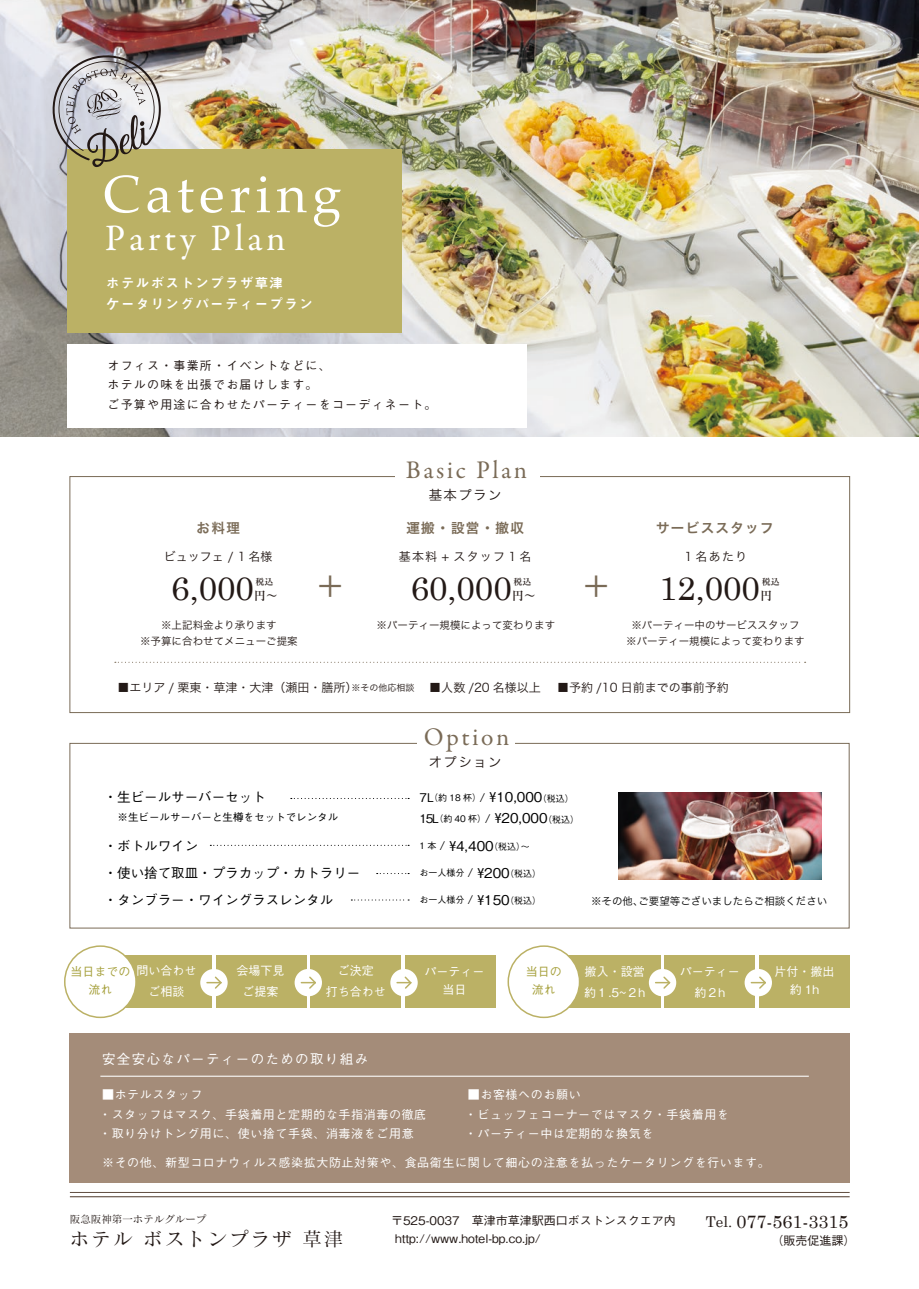
<style>
.page{position:relative;width:919px;height:1289px;background:#fff}
.page>*{position:absolute;margin:0;border:0;box-sizing:border-box;transform-origin:0 0}
.t1{font:52.5px "Palatino";letter-spacing:.1em;color:#fff}
.t2{font:37.5px "Garamond Premr Pro";letter-spacing:.1em;color:#fff}
.t3{font:33px "Century Schoolbook";color:#231916}
.t4{font:31.5px "Hira Kaku Pro W3";color:#7a6b57}
.t5{font:25.5px "Garamond Premr Pro";letter-spacing:.1em;color:#7a6b57}
.t6{font:19.35px "Matisse Pro M";letter-spacing:.1em;color:#231916}
.t7{font:17.85px "Century Schoolbook";color:#231916}
.t8{font:500 13.5px/27px "Gothic BBB Pro";color:#000001}
.t9{font:13.5px/21px "Midashi Go Pro MB31";letter-spacing:.1em;color:#fff}
.t10{font:13.5px "Hira Kaku Pro W6";letter-spacing:.1em;color:#7a6b57}
.t11{font:500 13.5px "Gothic BBB Pro";letter-spacing:.1em;color:#fff}
.t12{font:13.5px "Hira Kaku Pro W3";letter-spacing:.1em;color:#231916}
.t13{font:500 12px/19.5px "Gothic BBB Pro";letter-spacing:.05em;color:#fff}
.t14{font:12px "Hira Kaku Pro W3";color:#231916}
.t15{font:500 12px/19.5px "Gothic BBB Pro";letter-spacing:.1em;color:#231916}
.t16{font:500 12px/21px "Gothic BBB Pro";color:#fff;text-align:center}
.t17{font:500 12px/18px "Gothic BBB Pro";color:#a6a03c;text-align:center}
.t18{font:12px "Hira Kaku Pro W3";letter-spacing:.1em;color:#231916}
.t19{font:12px "Matisse Pro DB";color:#231916}
.t20{font:500 11.85px/18px "Gothic BBB Pro";color:#231916}
.t21{font:10.5px/16.5px "Hira Kaku Pro W3";color:#231916;text-align:center}
.t22{font:10.5px "Hira Kaku Pro W3";color:#000001}
.t23{font:500 10.5px "Gothic BBB Pro";color:#000001}
.t24{font:10.35px "Matisse Pro M";color:#231916}
.t25{font:500 9px "Gothic BBB Pro";color:#000001}
.t26{font:9px "Matisse Pro DB";color:#231916}
.s1{font-size:9px}
.s2{font-size:12px}
.s3{font-size:13.5px}
.s4{font-size:14.85px}
</style>
<div class="page">
<img style="left:0;top:0;width:918px;height:436px">
<div style="left:68px;top:149px;width:334px;height:183px;background:#bbb165"></div>
<div style="left:68px;top:344px;width:459px;height:84px;background:#fff"></div>
<div style="left:70px;top:476px;width:779px;height:236px;border:1px solid #7a6b57"></div>
<div style="left:395px;top:463px;width:145px;height:33px;background:#fff"></div>
<div style="left:69px;top:1033px;width:780px;height:149px;background:#a48c79"></div>
<hr style="left:70px;top:1192px;width:779px;height:1px;background:#604d40">
<hr style="left:70px;top:1196px;width:779px;height:1px;background:#604d40">
<svg style="left:45px;top:48px;width:116px;height:119px"></svg>
<div style="left:70px;top:743px;width:779px;height:185px;border:1px solid #7a6b57"></div>
<div style="left:417px;top:730px;width:98px;height:32px;background:#fff"></div>
<svg style="left:291px;top:798px;width:118px;height:1px"></svg>
<svg style="left:115px;top:661px;width:690px;height:2px"></svg>
<svg style="left:376px;top:873px;width:33px;height:1px"></svg>
<svg style="left:351px;top:899px;width:58px;height:1px"></svg>
<svg style="left:210px;top:844px;width:199px;height:1px"></svg>
<img style="left:618px;top:792px;width:203px;height:87px">
<div style="left:405px;top:955px;width:90px;height:52px;background:#bbb165"></div>
<div style="left:310px;top:955px;width:91px;height:52px;background:#bbb165"></div>
<div style="left:216px;top:955px;width:90px;height:52px;background:#bbb165"></div>
<div style="left:122px;top:955px;width:90px;height:52px;background:#bbb165"></div>
<hr style="left:100px;top:1075px;width:708px;height:1px;background:#fff">
<div style="left:65px;top:946px;width:71px;height:71px;background:#fff;border-radius:50%"></div>
<div style="left:64px;top:945px;width:73px;height:73px;border:2px solid #bbb165;border-radius:50%"></div>
<div style="left:200px;top:968px;width:28px;height:28px;background:#fff;border-radius:50%"></div>
<svg style="left:207px;top:976px;width:15px;height:13px"></svg>
<div style="left:294px;top:968px;width:28px;height:28px;background:#fff;border-radius:50%"></div>
<svg style="left:301px;top:976px;width:15px;height:13px"></svg>
<div style="left:390px;top:968px;width:27px;height:28px;background:#fff;border-radius:50%"></div>
<div style="left:563px;top:955px;width:97px;height:52px;background:#bbb165"></div>
<svg style="left:397px;top:976px;width:15px;height:13px"></svg>
<div style="left:508px;top:946px;width:71px;height:71px;background:#fff;border-radius:50%"></div>
<div style="left:507px;top:945px;width:73px;height:73px;border:2px solid #bbb165;border-radius:50%"></div>
<div style="left:759px;top:955px;width:90px;height:52px;background:#bbb165"></div>
<div style="left:664px;top:955px;width:91px;height:52px;background:#bbb165"></div>
<div style="left:648px;top:968px;width:28px;height:28px;background:#fff;border-radius:50%"></div>
<svg style="left:655px;top:976px;width:16px;height:13px"></svg>
<div style="left:744px;top:968px;width:28px;height:28px;background:#fff;border-radius:50%"></div>
<svg style="left:751px;top:976px;width:15px;height:13px"></svg>
<h1 class="t1" style="left:103px;top:151px;width:240px">Catering</h1>
<h2 class="t2" style="left:105px;top:216px;width:182px">Party Plan</h2>
<p class="t9" style="left:106px;top:271px;width:208px">ホテルボストンプラザ草津<br>ケータリングパーティープラン</p>
<p class="t15" style="left:107px;top:354px;width:330px">オフィス・事業所・イベントなどに、<br>ホテルの味を出張でお届けします。<br>ご予算や用途に合わせたパーティーをコーディネート。</p>
<h3 class="t5" style="left:406px;top:454px;width:123px">Basic Plan</h3>
<p class="t12" style="left:428px;top:483px;width:74px">基本プラン</p>
<p class="t10" style="left:656px;top:516px;width:119px">サービススタッフ</p>
<p class="t14" style="left:682px;top:546px;width:66px">１名あたり</p>
<h3 class="t3" style="left:659px;top:560px;width:102px">12,000</h3>
<p class="t10" style="left:406px;top:516px;width:119px">運搬・設営・撤収</p>
<p class="t10" style="left:197px;top:516px;width:45px">お料理</p>
<p class="t14" style="left:164px;top:546px;width:110px">ビュッフェ / 1 名様</p>
<p class="t18" style="left:399px;top:546px;width:134px">基本料 + スタッフ１名</p>
<h3 class="t4" style="left:314px;top:557px;width:33px">＋</h3>
<h3 class="t4" style="left:580px;top:557px;width:33px">＋</h3>
<h3 class="t3" style="left:171px;top:560px;width:84px">6,000</h3>
<h3 class="t3" style="left:410px;top:560px;width:102px">60,000</h3>
<p class="t26" style="left:255px;top:575px;width:19px">税込</p>
<p class="t26" style="left:513px;top:575px;width:19px">税込</p>
<p class="t26" style="left:761px;top:575px;width:19px">税込</p>
<p class="t19" style="left:254px;top:587px;width:25px">円～</p>
<p class="t21" style="left:140px;top:616px;width:159px">※上記料金より承ります<br>※予算に合わせてメニューご提案</p>
<p class="t19" style="left:511px;top:587px;width:25px">円～</p>
<p class="t21" style="left:376px;top:616px;width:180px">※パーティー規模によって変わります</p>
<p class="t19" style="left:760px;top:587px;width:13px">円</p>
<p class="t21" style="left:626px;top:616px;width:180px">※パーティー中のサービススタッフ※パーティー規模によって変わります</p>
<p class="t14" style="left:118px;top:676px;width:424px">■エリア / 栗東・草津・大津（瀬田・膳所）<span class="s1">※その他応相談</span> ■人数 /20 名様以上</p>
<p class="t14" style="left:557px;top:676px;width:173px">■予約 /10 日前までの事前予約</p>
<p class="t8" style="left:104px;top:782px;width:163px">・生ビールサーバーセット</p>
<p class="t23" style="left:107px;top:808px;width:232px">　※生ビールサーバーと生樽をセットでレンタル</p>
<p class="t8" style="left:104px;top:830px;width:258px">・ボトルワイン<br>・使い捨て取皿・プラカップ・カトラリー・タンブラー・ワイングラスレンタル</p>
<h3 class="t5" style="left:423px;top:721px;width:87px">Option</h3>
<p class="t12" style="left:428px;top:750px;width:74px">オプション</p>
<p class="t25" style="left:419px;top:790px;width:156px"><span class="s2">7L</span>（約 18 杯）<span class="s2">/</span> <span class="s3">¥10,000</span>（税込）</p>
<p class="t25" style="left:419px;top:811px;width:161px"><span class="s2">15L</span>（約 40 杯）<span class="s2">/</span> <span class="s3">¥20,000</span>（税込）</p>
<p class="t25" style="left:419px;top:838px;width:112px">1 本 <span class="s2">/</span> <span class="s3">¥4,400</span>（税込）～</p>
<p class="t25" style="left:419px;top:865px;width:123px">お一人様分 <span class="s2">/</span> <span class="s3">¥200</span>（税込）</p>
<p class="t25" style="left:419px;top:892px;width:123px">お一人様分 <span class="s2">/</span> <span class="s3">¥150</span>（税込）</p>
<p class="t22" style="left:591px;top:891px;width:238px">※その他、ご要望等ございましたらご相談ください</p>
<p class="t16" style="left:136px;top:958px;width:61px">問い合わせご相談</p>
<p class="t13" style="left:236px;top:958px;width:49px;line-height:21px;text-align:center">会場下見ご提案</p>
<p class="t16" style="left:325px;top:958px;width:62px">ご決定<br>打ち合わせ</p>
<p class="t13" style="left:424px;top:961px;width:61px;line-height:18px;text-align:center">パーティー当日</p>
<p class="t17" style="left:70px;top:961px;width:62px">当日までの流れ</p>
<p class="t17" style="left:526px;top:961px;width:37px">当日の流れ</p>
<p class="t13" style="left:584px;top:959px;width:62px;line-height:21px">搬入・設営約１.5~２h</p>
<p class="t16" style="left:680px;top:959px;width:61px">パーティー約２h</p>
<p class="t13" style="left:774px;top:961px;width:61px;line-height:18px;text-align:center">片付・搬出約1h</p>
<p class="t11" style="left:102px;top:1047px;width:267px">安全安心なパーティーのための取り組み</p>
<p class="t13" style="left:99px;top:1083px;width:328px">■ホテルスタッフ<br>・スタッフはマスク、手袋着用と定期的な手指消毒の徹底・取り分けトング用に、使い捨て手袋、消毒液をご用意</p>
<p class="t13" style="left:102px;top:1151px;width:669px">※その他、新型コロナウィルス感染拡大防止対策や、食品衛生に関して細心の注意を払ったケータリングを行います。</p>
<p class="t13" style="left:465px;top:1083px;width:265px">■お客様へのお願い<br>・ビュッフェコーナーではマスク・手袋着用を・パーティー中は定期的な換気を</p>
<p class="t24" style="left:70px;top:1212px;width:138px">阪急阪神第一ホテルグループ</p>
<h3 class="t7" style="left:705px;top:1206px;width:144px"><span class="s4">Tel.</span> 077-561-3315</h3>
<p class="t20" style="left:771px;top:1229px;width:85px">（販売促進課）</p>
<p class="t20" style="left:395px;top:1209px;width:282px;text-indent:-4px">〒525-0037　草津市草津駅西口ボストンスクエア内http://www.hotel-bp.co.jp/</p>
<h3 class="t6" style="left:70px;top:1226px;width:275px">ホテル ボストンプラザ 草津</h3>
</div>
